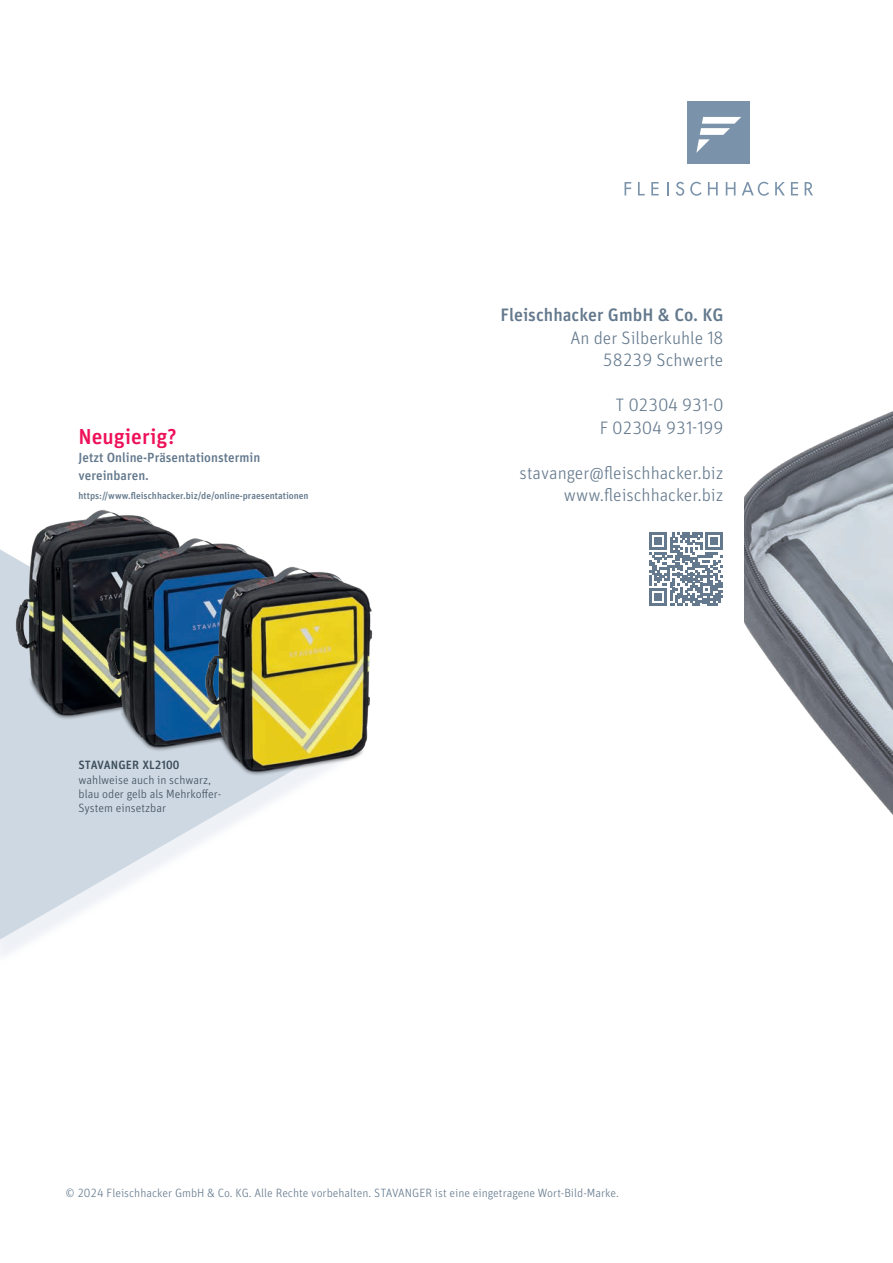
<style>
.page{position:relative;width:893px;height:1263px;background:#fff}
.page>*{position:absolute;margin:0;border:0;box-sizing:border-box;transform-origin:0 0}
.t1{font:500 21.6px "Unit Pro";color:#ee1059}
.t2{font:300 18px/22.5px "Unit Pro";color:#64798d;text-align:right}
.t3{font:500 18px "Unit Pro";color:#64798d}
.t4{font:500 13.2px/18px "Unit Pro";color:#64798d}
.t5{font:300 12px "Unit Pro";color:#64798d}
.t6{font:300 12px/14.4px "Unit Pro";color:#3d4d5b}
.t7{font:500 12px "Unit Pro";color:#3d4d5b}
.t8{font:500 9.6px "Unit Pro";color:#64798d}
</style>
<div class="page">
<svg style="left:0;top:738px;width:284px;height:201px;fill:#ced8e2"></svg>
<img style="left:0;top:509px;width:145px;height:229px">
<img style="left:86px;top:518px;width:154px;height:253px">
<img style="left:186px;top:547px;width:187px;height:247px">
<img style="left:744px;top:411px;width:149px;height:404px">
<svg style="left:650px;top:532px;width:73px;height:74px"></svg>
<svg style="left:676px;top:182px;width:8px;height:14px"></svg>
<svg style="left:690px;top:182px;width:12px;height:14px"></svg>
<svg style="left:638px;top:182px;width:7px;height:13px"></svg>
<svg style="left:625px;top:182px;width:6px;height:13px"></svg>
<svg style="left:651px;top:182px;width:8px;height:13px"></svg>
<svg style="left:791px;top:182px;width:7px;height:13px"></svg>
<svg style="left:667px;top:182px;width:1px;height:13px"></svg>
<svg style="left:726px;top:182px;width:9px;height:13px"></svg>
<svg style="left:708px;top:182px;width:10px;height:13px"></svg>
<svg style="left:775px;top:182px;width:10px;height:13px"></svg>
<svg style="left:742px;top:182px;width:27px;height:14px"></svg>
<svg style="left:805px;top:182px;width:8px;height:13px"></svg>
<div style="left:687px;top:101px;width:63px;height:63px;background:#7a93aa"></div>
<svg style="left:696px;top:117px;width:45px;height:36px"></svg>
<p class="t1" style="left:79px;top:421px;width:100px">Neugierig?</p>
<p class="t4" style="left:79px;top:448px;width:183px">Jetzt Online-Präsentationstermin vereinbaren.</p>
<p class="t8" style="left:79px;top:489px;width:232px">https://www.fleischhacker.biz/de/online-praesentationen</p>
<p class="t7" style="left:79px;top:756px;width:102px">STAVANGER XL2100</p>
<p class="t6" style="left:79px;top:772px;width:144px">wahlweise auch in schwarz, blau oder gelb als Mehrkoffer-<br>System einsetzbar</p>
<p class="t3" style="left:500px;top:302px;width:225px">Fleischhacker GmbH &amp; Co. KG</p>
<p class="t2" style="left:571px;top:326px;width:154px">An der Silberkuhle 18<br>58239 Schwerte</p>
<p class="t2" style="left:600px;top:393px;width:125px">T 02304 931-0<br>F 02304 931-199</p>
<p class="t2" style="left:520px;top:461px;width:205px">stavanger@fleischhacker.biz www.fleischhacker.biz</p>
<p class="t5" style="left:66px;top:1185px;width:555px">© 2024 Fleischhacker GmbH &amp; Co. KG. Alle Rechte vorbehalten. STAVANGER ist eine eingetragene Wort-Bild-Marke.</p>
</div>
